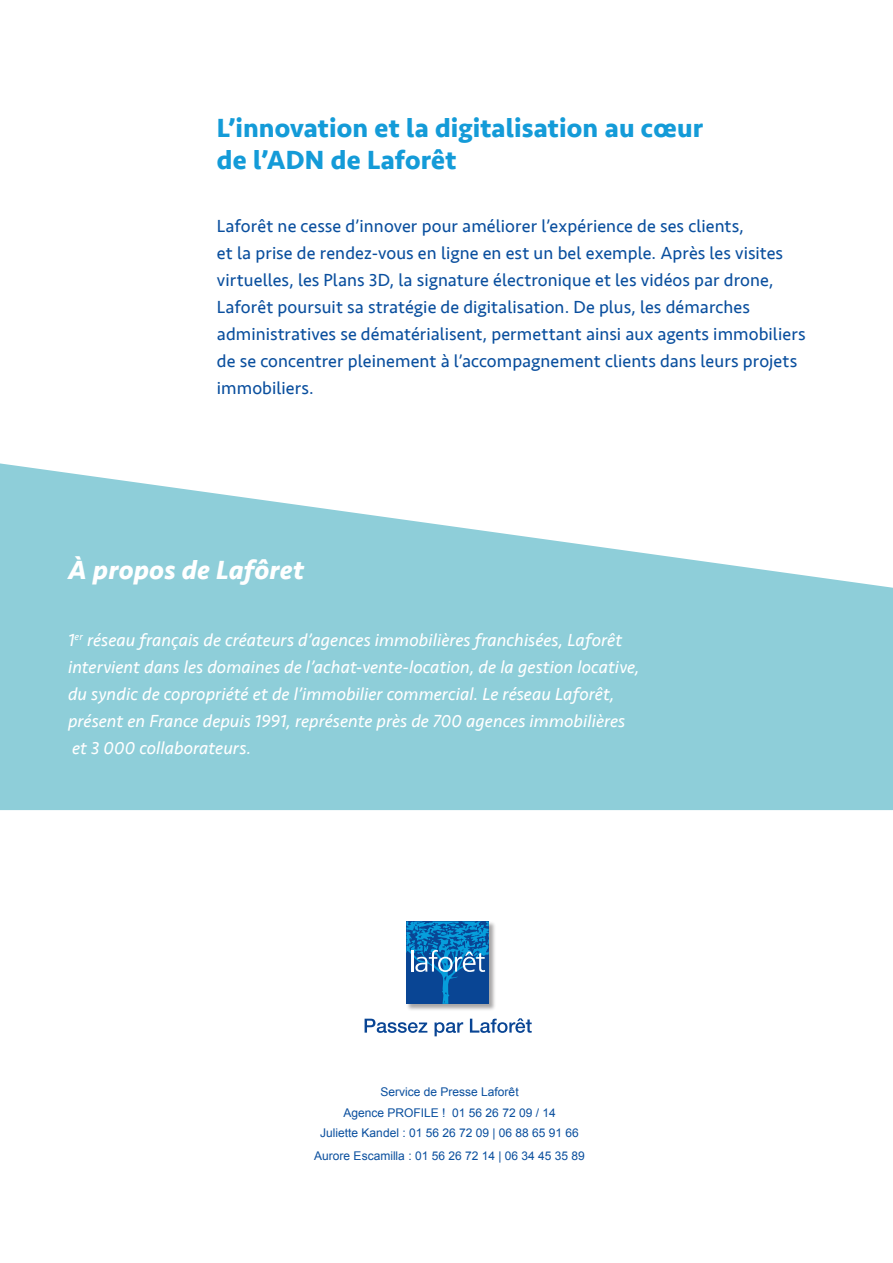
<style>
.page{position:relative;width:893px;height:1263px;background:#fff}
.page>*{position:absolute;margin:0;border:0;box-sizing:border-box;transform-origin:0 0}
.t1{font:700 27px/32.4px "Seravek";letter-spacing:.005em;color:#149bd8}
.t2{font:italic 700 27px "Seravek";letter-spacing:.005em;color:#fff}
.t3{font:18px/27px "Seravek";letter-spacing:.005em;color:#0a4f9e}
.t4{font:italic 18px/27px "Seravek";letter-spacing:.005em;color:#fff}
.t5{font:12px/20.4px "Arial";color:#0a4f9e;text-align:center}
</style>
<div class="page">
<svg style="left:0;top:463px;width:893px;height:347px;fill:#8eced9"></svg>
<img style="left:407px;top:922px;width:88px;height:88px">
<svg style="left:406px;top:921px;width:83px;height:83px;background:#196aae"></svg>
<svg style="left:365px;top:1019px;width:62px;height:14px"></svg>
<svg style="left:435px;top:1022px;width:28px;height:14px"></svg>
<svg style="left:470px;top:1018px;width:62px;height:15px"></svg>
<h1 class="t1" style="left:217px;top:111px;width:488px">L’innovation et la digitalisation au cœur de l’ADN de Laforêt</h1>
<p class="t3" style="left:217px;top:212px;width:590px">Laforêt ne cesse d’innover pour améliorer l’expérience de ses clients,<br>et la prise de rendez-vous en ligne en est un bel exemple. Après les visites virtuelles, les Plans 3D, la signature électronique et les vidéos par drone, Laforêt poursuit sa stratégie de digitalisation. De plus, les démarches administratives se dématérialisent, permettant ainsi aux agents immobiliers de se concentrer pleinement à l’accompagnement clients dans leurs projets immobiliers.</p>
<h1 class="t2" style="left:68px;top:547px;width:237px">À propos de Lafôret</h1>
<p class="t4" style="left:68px;top:626px;width:573px">1<sup>er</sup> réseau français de créateurs d’agences immobilières franchisées, Laforêt intervient dans les domaines de l’achat-vente-location, de la gestion locative, du syndic de copropriété et de l’immobilier commercial. Le réseau Laforêt, présent en France depuis 1991, représente près de 700 agences immobilières et 3 000 collaborateurs.</p>
<p class="t5" style="left:320px;top:1082px;width:260px">Service de Presse Laforêt<br>Agence PROFILE ! 01 56 26 72 09 / 14<br>Juliette Kandel : 01 56 26 72 09 | 06 88 65 91 66</p>
<p class="t5" style="left:314px;top:1146px;width:272px">Aurore Escamilla : 01 56 26 72 14 | 06 34 45 35 89</p>
</div>
